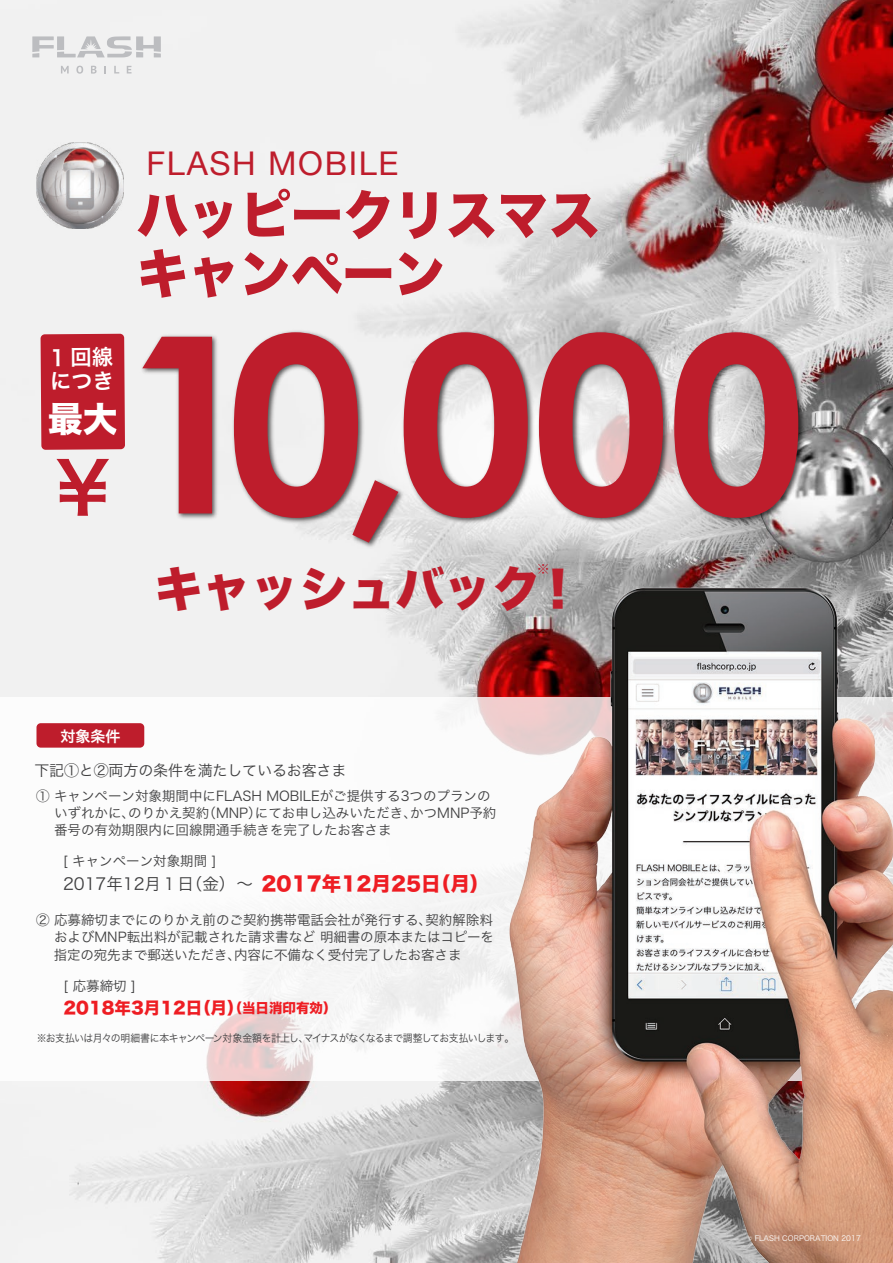
<style>
.page{position:relative;width:893px;height:1263px;background:#fff}
.page>*{position:absolute;margin:0;border:0;box-sizing:border-box;transform-origin:0 0}
.t1{font:700 246px "Century Gothic";color:#be1d2c}
.t2{font:71.4px "Hira Kaku Pro N W6";color:#be1d2c}
.t3{font:53.1px/58.5px "Hira Kaku Std N W8";color:#be1d2c}
.t4{font:48.3px "Hira Kaku Std W8";color:#be1d2c}
.t5{font:35.1px "Hira Kaku Std N W8";color:#fff}
.t6{font:32.7px "Helvetica Neue";letter-spacing:.05em;color:#be1d2c}
.t7{font:21.3px/23.4px "Hira Kaku Pro W6";color:#fff}
.t8{font:19.5px "Hira Kaku Std N W8";color:#ee1d23}
.t9{font:16.5px "Hira Kaku Std N W8";color:#ee1d23}
.t10{font:16.5px "Hira Kaku Pro W3";color:#3e3e3f}
.t11{font:15px "Hira Kaku Pro W3";letter-spacing:-.01em;color:#3e3e3f}
.t12{font:15px "Hira Kaku Pro W6";color:#fff}
.t13{font:13.5px/17px "Hira Kaku Pro W3";color:#3e3e3f;text-align:justify}
.t14{font:13.5px "Koz Go Pr 6 N";color:#be1d2c}
.t15{font:10.5px "Hira Kaku Pro W3";letter-spacing:-.06em;color:#3e3e3f;scale:.94 1}
.t16{font:7.35px "Hira Kaku Pro W3";color:#fff}
.s1{font-size:13.5px}
</style>
<div class="page">
<img style="left:0;top:0;width:893px;height:1263px">
<div style="left:0;top:697px;width:893px;height:383px;background:#fff"></div>
<svg style="left:61px;top:66px;width:8px;height:7px"></svg>
<svg style="left:76px;top:66px;width:7px;height:8px"></svg>
<svg style="left:91px;top:66px;width:6px;height:8px"></svg>
<svg style="left:104px;top:66px;width:2px;height:7px"></svg>
<svg style="left:114px;top:66px;width:5px;height:7px"></svg>
<svg style="left:127px;top:66px;width:5px;height:7px"></svg>
<svg style="left:32px;top:36px;width:129px;height:21px"></svg>
<img style="left:490px;top:543px;width:402px;height:720px">
<img style="left:36px;top:142px;width:87px;height:87px">
<div style="left:41px;top:334px;width:76px;height:116px;background:#be1d2c"></div>
<div style="left:37px;top:723px;width:107px;height:25px;background:#be1d2c;border-radius:4px"></div>
<img style="left:62px;top:148px;width:44px;height:25px">
<img style="left:117px;top:297px;width:697px;height:301px">
<h3 class="t7" style="left:50px;top:345px;width:66px">1 回線につき</h3>
<h3 class="t5" style="left:48px;top:399px;width:72px">最大</h3>
<h2 class="t2" style="left:55px;top:423px;width:56px">¥</h2>
<h3 class="t6" style="left:146px;top:140px;width:254px">FLASH MOBILE</h3>
<h3 class="t3" style="left:137px;top:187px;width:465px">ハッピークリスマスキャンペーン</h3>
<h1 class="t1" style="left:121px;top:237px;width:685px">10,000</h1>
<p class="t14" style="left:537px;top:561px;width:15px">※</p>
<h3 class="t4" style="left:154px;top:562px;width:429px">キャッシュバック！</h3>
<p class="t12" style="left:60px;top:723px;width:61px">対象条件</p>
<p class="t11" style="left:34px;top:757px;width:313px">下記①と②両方の条件を満たしているお客さま</p>
<p class="t13" style="left:36px;top:787px;width:462px;text-align:left">① キャンペーン対象期間中にFLASH MOBILEがご提供する3つのプランの　 いずれかに、のりかえ契約（MNP）にてお申し込みいただき、かつMNP予約　 番号の有効期限内に回線開通手続きを完了したお客さま</p>
<h3 class="t8" style="left:262px;top:872px;width:229px">2017年12月25日（月）</h3>
<p class="t13" style="left:63px;top:852px;width:155px">[ キャンペーン対象期間 ]</p>
<p class="t10" style="left:63px;top:869px;width:192px">2017年12月１日（金） ～</p>
<p class="t13" style="left:36px;top:911px;width:460px">② 応募締切までにのりかえ前のご契約携帯電話会社が発行する、契約解除料　 およびMNP転出料が記載された請求書など 明細書の原本またはコピーを　 指定の宛先まで郵送いただき、内容に不備なく受付完了したお客さま　　</p>
<p class="t13" style="left:64px;top:976px;width:74px">[ 応募締切 ]</p>
<p class="t9" style="left:64px;top:999px;width:275px">2018年3月12日（月）<span class="s1">（当日消印有効）</span></p>
<p class="t15" style="left:37px;top:1028px;width:510px">※お支払いは月々の明細書に本キャンペーン対象金額を計上し、マイナスがなくなるまで調整してお支払いします。</p>
<p class="t16" style="left:748px;top:1232px;width:114px">© FLASH CORPORATION 2017</p>
</div>
